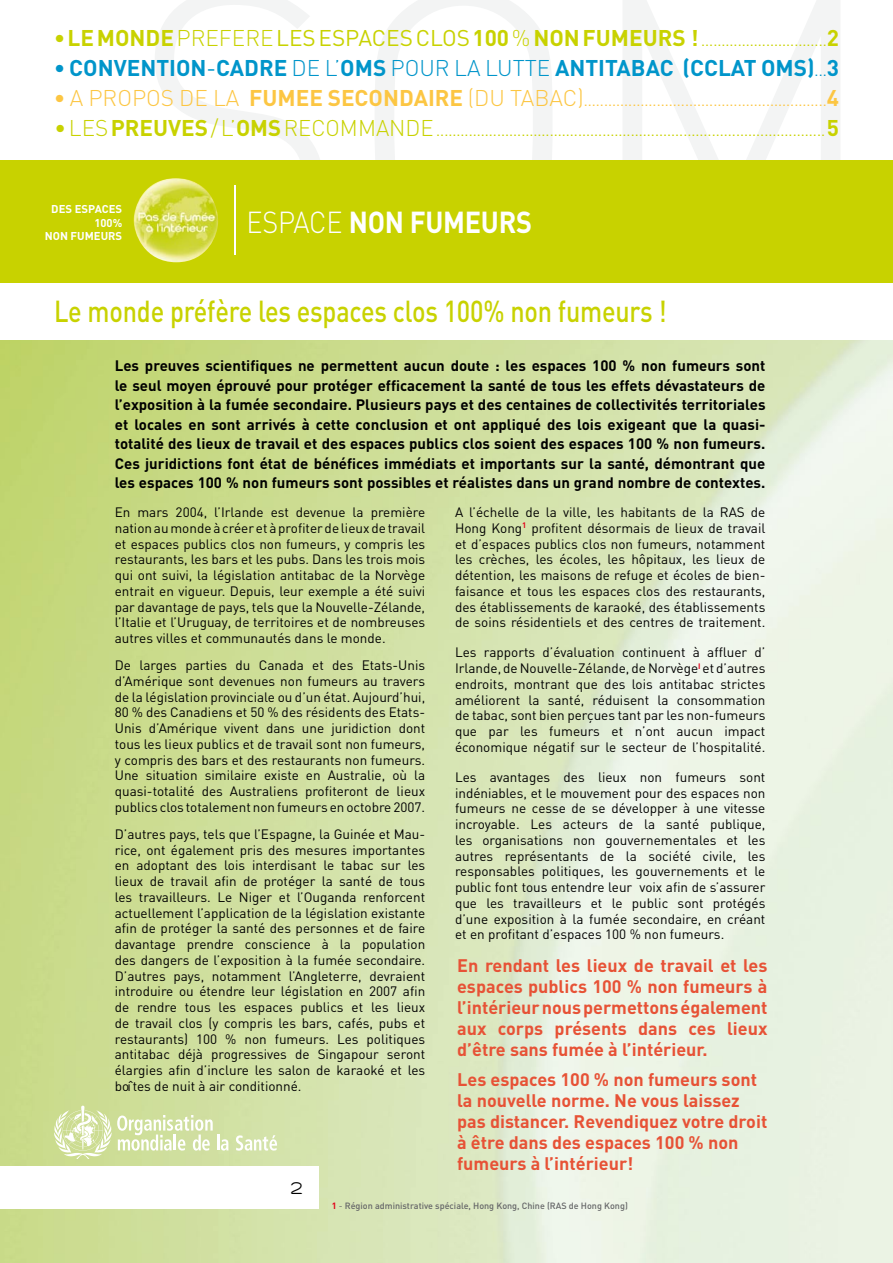
<style>
.page{position:relative;width:893px;height:1263px;background:#fff}
.page>*{position:absolute;margin:0;border:0;box-sizing:border-box;transform-origin:0 0}
.t1{font:500 30px "DIN";letter-spacing:-.005em;color:#c8d200;scale:.84 1}
.t2{font:700 30px "DIN";letter-spacing:-.01em;color:#fff;scale:.9 1}
.t3{font:700 22.5px "DIN";color:#0095ca}
.t4{font:700 18px/21px "DIN";color:#e75236;text-align:justify}
.t5{font:18px "Cabourg";color:#000}
.t6{font:700 15px/19.5px "DIN";color:#000;text-align:justify}
.t7{font:15px "DIN";color:#c8d200}
.t8{font:15px "DIN";color:#fcc643}
.t9{font:13.5px/15.8px "DIN";color:#000;text-align:justify}
.t10{font:700 11.25px/13.5px "DIN";color:#fff;text-align:right}
.t11{font:500 9px "DIN";color:#646567}
.s1{font-weight:700;font-size:22.5px}
.s2{font-weight:300;font-size:22.5px}
.s3{font-size:22.5px}
.s4{font-weight:400}
.s5{font-weight:300}
.s6{font-weight:400;font-size:15px}
.s7{font-weight:700;color:#e2001a}
</style>
<div class="page">
<img style="left:0;top:340px;width:893px;height:923px">
<div style="left:0;top:1166px;width:319px;height:43px;background:#fff"></div>
<div style="left:0;top:160px;width:893px;height:133px;background:#c8d200"></div>
<div style="left:0;top:283px;width:893px;height:57px;background:#fff"></div>
<hr style="left:234px;top:185px;width:1px;height:70px;background:#fff">
<img style="left:134px;top:178px;width:84px;height:84px;border-radius:50%">
<img style="left:892px;top:750px;width:1px;height:373px">
<svg style="left:54px;top:1106px;width:174px;height:53px;background:#d9e5b0"></svg>
<svg style="left:236px;top:1135px;width:41px;height:15px"></svg>
<p class="t7" style="left:54px;top:32px;width:786px"><span class="s1">• LE MONDE</span> <span class="s2">PREFERE</span><span class="s3">LES ESPACES CLOS</span> <span class="s1">100</span> <span class="s2">%</span> <span class="s1">NON FUMEURS !</span> ...............................<span class="s1">2</span></p>
<h2 class="t3" style="left:54px;top:54px;width:786px">• CONVENTION<span class="s4">-</span>CADRE <span class="s5">DE L’</span>OMS <span class="s5">POUR LA LUTTE</span> ANTITABAC (CCLAT OMS)<span class="s6">...</span>3</h2>
<p class="t8" style="left:54px;top:92px;width:786px"><span class="s1">•</span> <span class="s2">A PROPOS DE LA</span> <span class="s1">FUMEE SECONDAIRE</span> <span class="s2">(DU TABAC)</span>............................................................<span class="s1">4</span></p>
<p class="t7" style="left:54px;top:122px;width:786px"><span class="s2">• LES</span> <span class="s1">PREUVES</span> <span class="s2">/L’</span><span class="s1">OMS</span> <span class="s2">RECOMMANDE</span> ................................................................................................ <span class="s1">5</span></p>
<p class="t10" style="left:45px;top:202px;width:79px">DES ESPACES<br>100%<br>NON FUMEURS</p>
<h1 class="t2" style="left:247px;top:203px;width:319px"><span class="s5">ESPACE</span> NON FUMEURS</h1>
<h1 class="t1" style="left:54px;top:292px;width:731px">Le monde préfère les espaces clos 100% non fumeurs !</h1>
<p class="t6" style="left:115px;top:356px;width:652px">Les preuves scientifiques ne permettent aucun doute : les espaces 100 % non fumeurs sont le seul moyen éprouvé pour protéger efficacement la santé de tous les effets dévastateurs de l’exposition à la fumée secondaire. Plusieurs pays et des centaines de collectivités territoriales et locales en sont arrivés à cette conclusion et ont appliqué des lois exigeant que la quasi&shy;totalité des lieux de travail et des espaces publics clos soient des espaces 100 % non fumeurs.<br>Ces juridictions font état de bénéfices immédiats et importants sur la santé, démontrant que les espaces 100 % non fumeurs sont possibles et réalistes dans un grand nombre de contextes.</p>
<p class="t9" style="left:115px;top:504px;width:312px">En mars 2004, l’Irlande est devenue la première nation au monde à créer et à profiter de lieux de travail et espaces publics clos non fumeurs, y compris les restaurants, les bars et les pubs. Dans les trois mois qui ont suivi, la législation antitabac de la Norvège entrait en vigueur. Depuis, leur exemple a été suivi par davantage de pays, tels que la Nouvelle-Zélande, l’Italie et l’Uruguay, de territoires et de nombreuses autres villes et communautés dans le monde.</p>
<p class="t9" style="left:115px;top:657px;width:312px">De larges parties du Canada et des Etats-Unis d’Amérique sont devenues non fumeurs au travers de la législation provinciale ou d’un état. Aujourd’hui, 80 % des Canadiens et 50 % des résidents des Etats-Unis d’Amérique vivent dans une juridiction dont tous les lieux publics et de travail sont non fumeurs, y compris des bars et des restaurants non fumeurs.<br>Une situation similaire existe en Australie, où la quasi-totalité des Australiens profiteront de lieux publics clos totalement non fumeurs en octobre 2007.</p>
<p class="t9" style="left:115px;top:826px;width:312px">D’autres pays, tels que l’Espagne, la Guinée et Mau&shy;rice, ont également pris des mesures importantes en adoptant des lois interdisant le tabac sur les lieux de travail afin de protéger la santé de tous les travailleurs. Le Niger et l’Ouganda renforcent actuellement l’application de la législation existante afin de protéger la santé des personnes et de faire davantage prendre conscience à la population des dangers de l’exposition à la fumée secondaire.<br>D’autres pays, notamment l’Angleterre, devraient introduire ou étendre leur législation en 2007 afin de rendre tous les espaces publics et les lieux de travail clos (y compris les bars, cafés, pubs et restaurants) 100 % non fumeurs. Les politiques antitabac déjà progressives de Singapour seront élargies afin d’inclure les salon de karaoké et les boîtes de nuit à air conditionné.</p>
<h3 class="t5" style="left:291px;top:1179px;width:14px">2</h3>
<p class="t9" style="left:455px;top:504px;width:312px">A l’échelle de la ville, les habitants de la RAS de Hong Kong<sup>1</sup> profitent désormais de lieux de travail et d’espaces publics clos non fumeurs, notamment les crèches, les écoles, les hôpitaux, les lieux de détention, les maisons de refuge et écoles de bien&shy;faisance et tous les espaces clos des restaurants, des établissements de karaoké, des établissements de soins résidentiels et des centres de traitement.</p>
<p class="t9" style="left:455px;top:644px;width:312px">Les rapports d’évaluation continuent à affluer d’ Irlande, de Nouvelle-Zélande, de Norvège<sup>I</sup> et d’autres endroits, montrant que des lois antitabac strictes améliorent la santé, réduisent la consommation de tabac, sont bien perçues tant par les non-fumeurs que par les fumeurs et n’ont aucun impact économique négatif sur le secteur de l’hospitalité.</p>
<p class="t9" style="left:455px;top:769px;width:312px">Les avantages des lieux non fumeurs sont indéniables, et le mouvement pour des espaces non fumeurs ne cesse de se développer à une vitesse incroyable. Les acteurs de la santé publique, les organisations non gouvernementales et les autres représentants de la société civile, les responsables politiques, les gouvernements et le public font tous entendre leur voix afin de s’assurer que les travailleurs et le public sont protégés d’une exposition à la fumée secondaire, en créant et en profitant d’espaces 100 % non fumeurs.</p>
<h3 class="t4" style="left:457px;top:954px;width:312px">En rendant les lieux de travail et les espaces publics 100 % non fumeurs à l’intérieur nous permettons également aux corps présents dans ces lieux d’être sans fumée à l’intérieur.</h3>
<h3 class="t4" style="left:457px;top:1068px;width:312px;text-align:left">Les espaces 100 % non fumeurs sont la nouvelle norme. Ne vous laissez pas distancer. Revendiquez votre droit à être dans des espaces 100 % non fumeurs à l’intérieur!</h3>
<p class="t11" style="left:332px;top:1200px;width:298px"><span class="s7">1</span> <span class="s4">-</span> Région administrative spéciale, Hong Kong, Chine (RAS de Hong Kong)</p>
</div>
